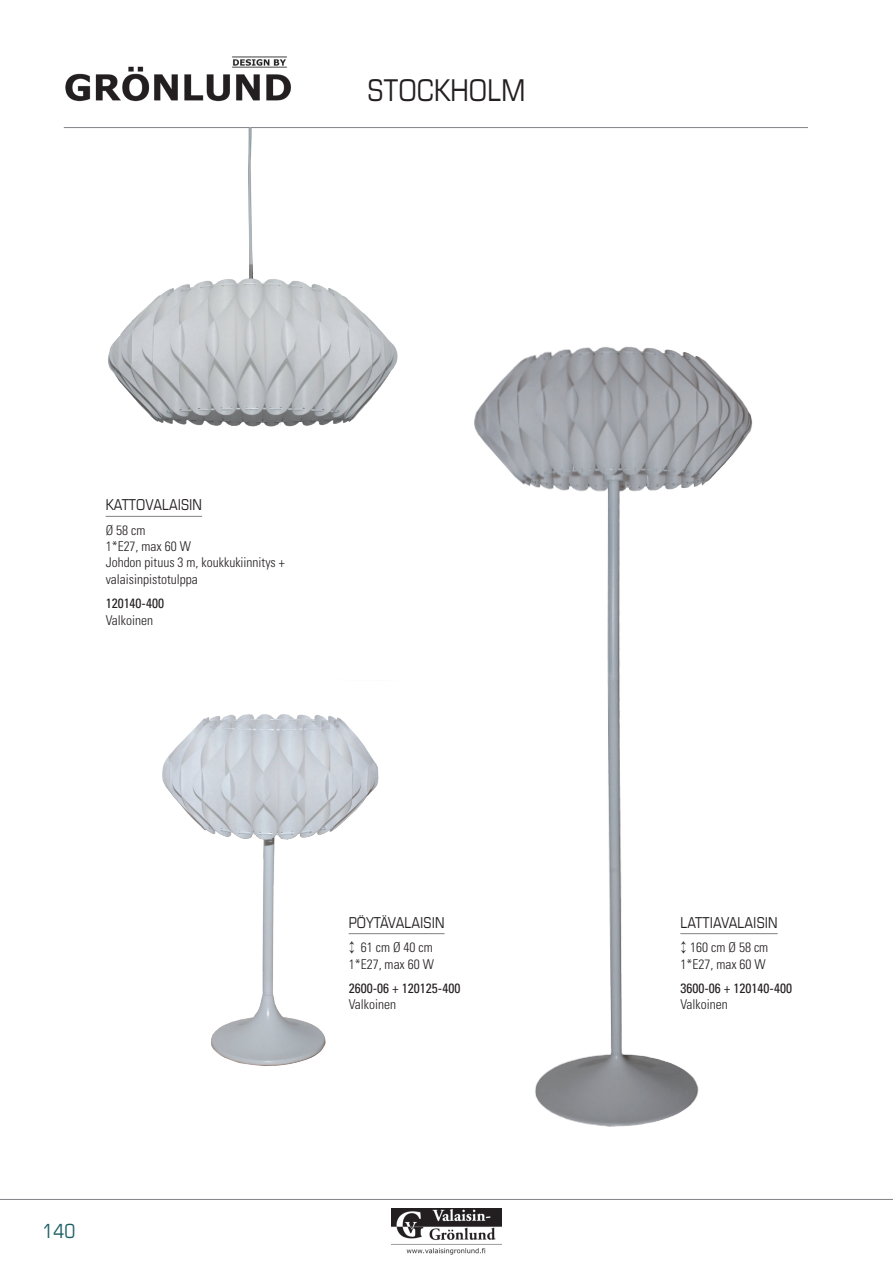
<style>
.page{position:relative;width:893px;height:1263px;background:#fff}
.page>*{position:absolute;margin:0;border:0;box-sizing:border-box;transform-origin:0 0}
.Iso_tuoteotsikko{font:condensed 30px "Eurostile LT Std";letter-spacing:.005em;color:#231f20}
.t1{font:condensed 19.5px "Eurostile LT Std";color:#1b5f64}
.Tuoteotsikot{font:condensed 15px "Eurostile LT Std";letter-spacing:.005em;color:#231f20}
.Tuotetiedot{font:300 condensed 13.5px/16.2px "Univers LT Std";color:#231f20}
.Tuotenumero{font:condensed 13.5px "Univers LT Std";color:#231f20}
</style>
<div class="page">
<img style="left:65px;top:56px;width:226px;height:46px">
<img style="left:392px;top:1208px;width:109px;height:46px">
<hr style="left:64px;top:127px;width:744px;height:1px;background:#808285">
<hr style="left:0;top:1199px;width:893px;height:1px;background:#808285">
<img style="left:108px;top:128px;width:290px;height:299px">
<img style="left:434px;top:346px;width:344px;height:781px">
<img style="left:162px;top:714px;width:235px;height:352px">
<hr style="left:680px;top:933px;width:98px;height:1px;background:#808285">
<hr style="left:106px;top:516px;width:96px;height:1px;background:#808285">
<hr style="left:349px;top:933px;width:96px;height:1px;background:#808285">
<p class="Iso_tuoteotsikko" style="left:368px;top:72px;width:159px">STOCKHOLM</p>
<p class="Tuoteotsikot" style="left:106px;top:496px;width:98px">KATTOVALAISIN</p>
<p class="Tuotetiedot" style="left:106px;top:522px;width:41px">Ø 58 cm</p>
<p class="Tuotetiedot" style="left:106px;top:538px;width:87px">1*E27, max 60 W</p>
<p class="Tuotetiedot" style="left:106px;top:555px;width:181px">Johdon pituus 3 m, koukkukiinnitys + valaisinpistotulppa</p>
<p class="Tuotenumero" style="left:106px;top:595px;width:60px">120140-400</p>
<p class="Tuotetiedot" style="left:106px;top:612px;width:49px">Valkoinen</p>
<h2 class="t1" style="left:43px;top:1220px;width:34px">140</h2>
<p class="Tuoteotsikot" style="left:349px;top:913px;width:97px">PÖYTÄVALAISIN</p>
<p class="Tuotetiedot" style="left:349px;top:939px;width:86px">↕ 61 cm Ø 40 cm</p>
<p class="Tuotetiedot" style="left:349px;top:956px;width:87px">1*E27, max 60 W</p>
<p class="Tuotenumero" style="left:349px;top:980px;width:113px">2600-06 + 120125-400</p>
<p class="Tuotetiedot" style="left:349px;top:997px;width:49px">Valkoinen</p>
<p class="Tuoteotsikot" style="left:680px;top:913px;width:99px">LATTIAVALAISIN</p>
<p class="Tuotetiedot" style="left:680px;top:939px;width:89px">↕ 160 cm Ø 58 cm</p>
<p class="Tuotetiedot" style="left:680px;top:956px;width:87px">1*E27, max 60 W</p>
<p class="Tuotenumero" style="left:680px;top:980px;width:113px">3600-06 + 120140-400</p>
<p class="Tuotetiedot" style="left:680px;top:997px;width:49px">Valkoinen</p>
</div>
